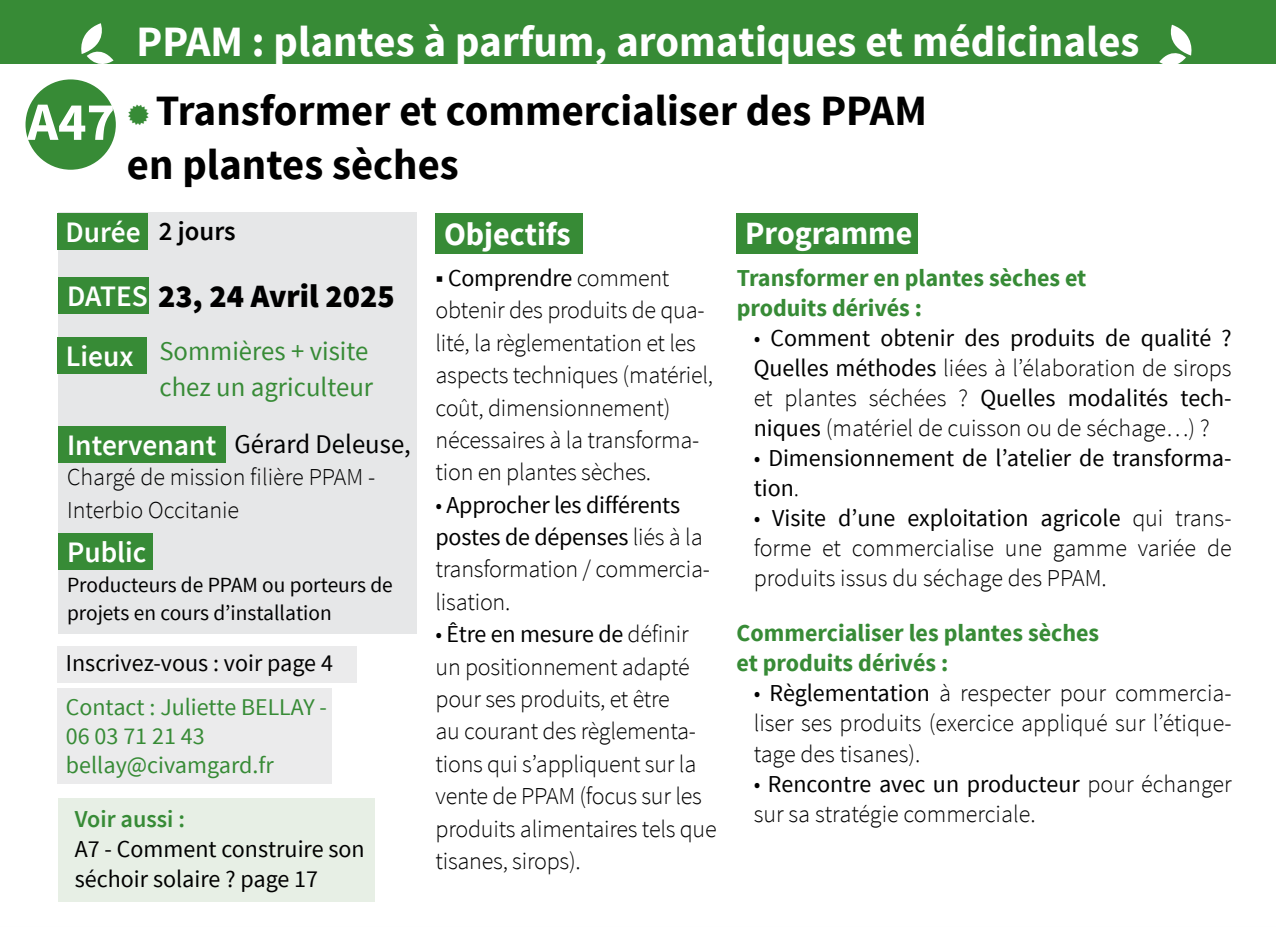
<style>
.page{position:relative;width:1276px;height:927px;background:#fff}
.page>*{position:absolute;margin:0;border:0;box-sizing:border-box;transform-origin:0 0}
.t1{font:700 54px "Source Sans Pro";color:#fff}
.t2{font:700 43.2px/54px "Source Sans Pro";color:#000}
.t3{font:700 43.2px "Source Sans Pro";color:#fff}
.t4{font:900 32.4px "Source Sans Pro";color:#000}
.t5{font:700 32.4px "Source Sans Pro";color:#fff}
.t6{font:600 29.7px "Source Sans Pro";color:#fff}
.t7{font:27px/36px "Source Sans Pro";color:#378b36;text-align:right}
.t8{font:27px "Source Sans Pro";color:#000}
.t9{font:600 27px "Source Sans Pro";color:#000}
.t10{font:300 24.3px/32.4px "Source Sans Pro";letter-spacing:-.01em;color:#000}
.t11{font:24.3px/30px "Source Sans Pro";color:#000}
.t12{font:700 24.3px/30px "Source Sans Pro";color:#378b36}
.t13{font:600 24.3px "Source Sans Pro";color:#378b36}
.t14{font:24px/28.8px "Source Sans Pro";color:#378b36}
.t15{font:21.6px/28.8px "Source Sans Pro";color:#000}
.s1{font-weight:400}
.s2{font-weight:300}
.s3{font-weight:400;font-size:27px}
.s4{font-weight:600;font-size:29.7px;color:#fff}
</style>
<div class="page">
<div style="left:0;top:0;width:1276px;height:63px;background:#378b36"></div>
<svg style="left:76px;top:23px;width:38px;height:41px"></svg>
<svg style="left:1159px;top:25px;width:37px;height:39px"></svg>
<hr style="left:0;top:926px;width:1276px;height:1px;background:#378b36">
<div style="left:58px;top:212px;width:358px;height:421px;background:#e6e7e8"></div>
<div style="left:57px;top:213px;width:90px;height:36px;background:#378b36"></div>
<div style="left:59px;top:426px;width:167px;height:36px;background:#378b36"></div>
<div style="left:736px;top:213px;width:182px;height:41px;background:#378b36"></div>
<div style="left:435px;top:213px;width:148px;height:41px;background:#378b36"></div>
<div style="left:59px;top:533px;width:94px;height:36px;background:#378b36"></div>
<div style="left:57px;top:337px;width:90px;height:36px;background:#378b36"></div>
<div style="left:59px;top:277px;width:90px;height:37px;background:#378b36"></div>
<div style="left:26px;top:79px;width:90px;height:91px;background:#378b36;border-radius:50%"></div>
<div style="left:57px;top:646px;width:300px;height:36px;background:#ebebec"></div>
<div style="left:57px;top:689px;width:275px;height:95px;background:#ebebec"></div>
<div style="left:59px;top:798px;width:316px;height:104px;background:#e7efe5"></div>
<hr style="left:1275px;top:777px;width:1px;height:44px;background:#378b36">
<h2 class="t3" style="left:137px;top:14px;width:1004px">PPAM : plantes à parfum, aromatiques et médicinales</h2>
<h2 class="t2" style="left:127px;top:86px;width:801px;text-indent:29px">Transformer et commercialiser des PPAM en plantes sèches</h2>
<p class="t6" style="left:65px;top:214px;width:77px">Durée</p>
<h1 class="t1" style="left:27px;top:87px;width:89px">A47</h1>
<p class="t9" style="left:159px;top:214px;width:78px">2 jours</p>
<h3 class="t5" style="left:444px;top:213px;width:128px">Objectifs</h3>
<h3 class="t5" style="left:745px;top:213px;width:169px">Programme</h3>
<p class="t12" style="left:736px;top:264px;width:351px">Transformer en plantes sèches et produits dérivés :</p>
<p class="t10" style="left:753px;top:323px;width:479px;line-height:30px;text-align:justify">• <span class="s1">Comment obtenir des produits de qualité ?<br>Quelles méthodes</span> liées à l’élaboration de sirops et plantes séchées ? <span class="s1">Quelles modalités tech&shy;niques</span> (matériel de cuisson ou de séchage…) ?</p>
<p class="t11" style="left:753px;top:443px;width:479px"><span class="s2">•</span> Dimensionnement de l’atelier de transforma&shy;tion<span class="s2">.</span></p>
<p class="t10" style="left:753px;top:503px;width:479px;line-height:30px;text-align:justify">• <span class="s1">Visite d’une exploitation agricole</span> qui trans&shy;forme et commercialise une gamme variée de produits issus du séchage des PPAM.</p>
<p class="t12" style="left:736px;top:619px;width:364px">Commercialiser les plantes sèches et produits dérivés :</p>
<p class="t10" style="left:753px;top:678px;width:479px;line-height:30px;text-align:justify">• <span class="s1">Règlementation</span> à respecter pour commercia&shy;liser ses produits (exercice appliqué sur l’étique&shy;tage des tisanes).</p>
<p class="t10" style="left:753px;top:769px;width:479px;line-height:30px">• <span class="s1">Rencontre avec un producteur</span> pour échanger sur sa stratégie commerciale.</p>
<p class="t10" style="left:435px;top:262px;width:279px"><span class="s3">■</span> <span class="s1">Comprendre</span> comment obtenir des produits de qua&shy;lité, la règlementation et les aspects techniques (matériel, coût, dimensionnement) nécessaires à la transforma&shy;tion en plantes sèches.</p>
<p class="t10" style="left:435px;top:489px;width:276px">• <span class="s1">Approcher les différents postes de dépenses</span> liés à la transformation / commercia&shy;lisation.</p>
<p class="t10" style="left:435px;top:618px;width:283px">• <span class="s1">Être en mesure de</span> définir un positionnement adapté pour ses produits, et être<br>au courant des règlementa&shy;tions qui s’appliquent sur la vente de PPAM (focus sur les produits alimentaires tels que tisanes, sirops).</p>
<h3 class="t4" style="left:67px;top:275px;width:329px"><span class="s4">DATES</span> 23, 24 Avril 2025</h3>
<p class="t7" style="left:66px;top:333px;width:309px"><span class="s4">Lieux</span> Sommières + visite chez un agriculteur</p>
<p class="t8" style="left:234px;top:427px;width:178px">Gérard Deleuse,</p>
<p class="t10" style="left:67px;top:461px;width:310px">Chargé de mission filière PPAM -<br>Interbio Occitanie</p>
<p class="t6" style="left:67px;top:426px;width:151px">Intervenant</p>
<p class="t6" style="left:67px;top:533px;width:81px">Public</p>
<p class="t15" style="left:67px;top:570px;width:327px">Producteurs de PPAM ou porteurs de projets en cours d’installation</p>
<p class="t11" style="left:66px;top:648px;width:268px">Inscrivez-vous : voir page 4</p>
<p class="t14" style="left:66px;top:693px;width:263px">Contact : Juliette BELLAY -<br>06 03 71 21 43 bellay@civamgard.fr</p>
<p class="t13" style="left:75px;top:804px;width:112px">Voir aussi :</p>
<p class="t11" style="left:75px;top:835px;width:291px">A7 - Comment construire son séchoir solaire ? page 17</p>
</div>
